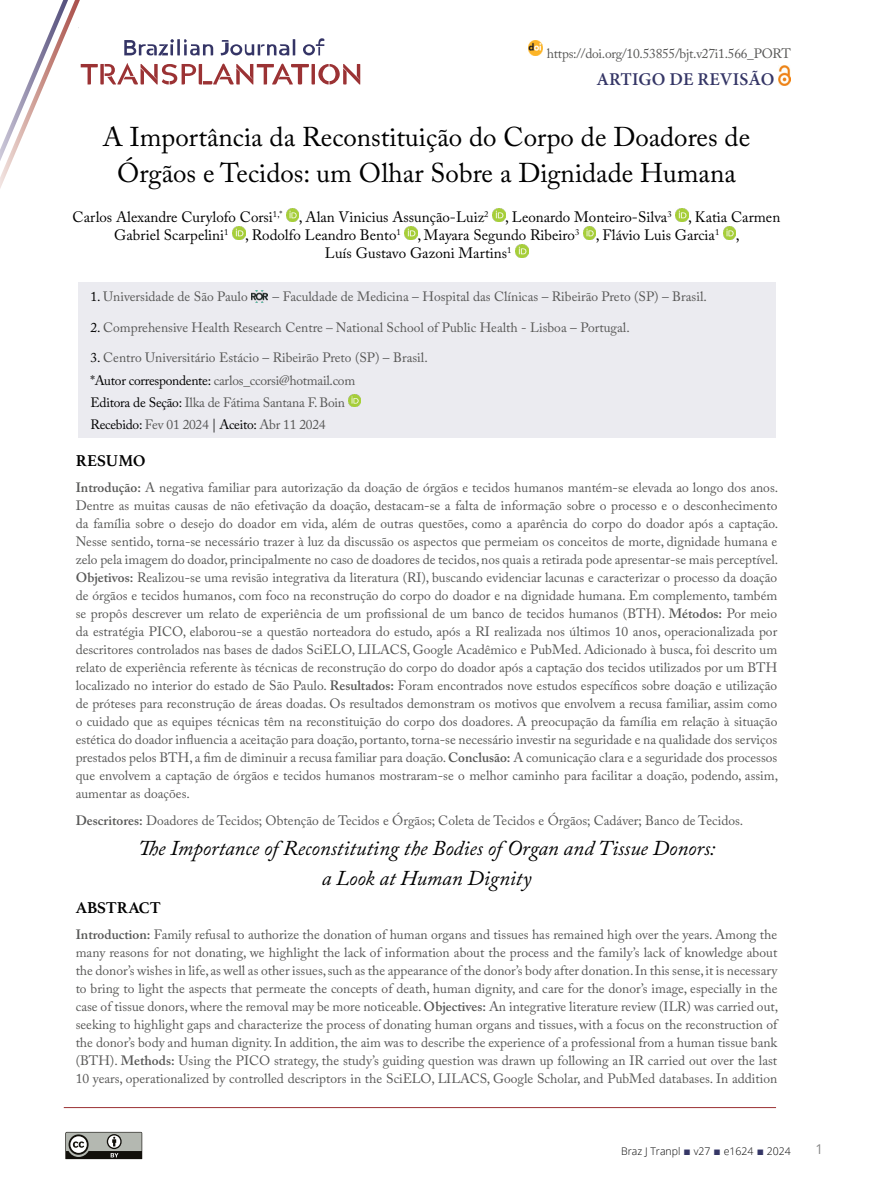
<style>
.page{position:relative;width:893px;height:1191px;background:#fff}
.page>*{position:absolute;margin:0;border:0;box-sizing:border-box;transform-origin:0 0}
.t1{font:27px/36px "Adobe Caslon Pro";color:#000;text-align:center}
.t2{font:italic 21px/30px "Adobe Caslon Pro";color:#000;text-align:center}
.t3{font:600 18px "Minion Pro";letter-spacing:.01em;color:#353666}
.t4{font:700 16.5px "Athelas";color:#000}
.t5{font:15px "Adobe Caslon Pro";color:#000}
.t6{font:13.5px/18px "Adobe Caslon Pro";color:#575756;text-align:justify}
.t7{font:13.5px/22.2px "Adobe Caslon Pro";letter-spacing:-.02em;color:#575756}
.t8{font:13.5px "Open Sans";color:#878787}
.t9{font:300 10.5px "Open Sans";color:#000}
.s1{color:#000}
.s2{font-style:italic}
.s3{font-weight:600}
.s4{font-family:"Times New Roman";font-weight:400;font-size:12px;color:#353666}
</style>
<div class="page">
<svg style="left:492px;top:209px;width:13px;height:13px"></svg>
<svg style="left:675px;top:209px;width:13px;height:13px"></svg>
<svg style="left:405px;top:227px;width:12px;height:13px"></svg>
<svg style="left:583px;top:227px;width:13px;height:13px"></svg>
<svg style="left:723px;top:227px;width:13px;height:13px"></svg>
<svg style="left:515px;top:245px;width:13px;height:13px"></svg>
<div style="left:78px;top:282px;width:697px;height:156px;background:#ebebf0"></div>
<img style="left:251px;top:290px;width:16px;height:12px">
<svg style="left:348px;top:394px;width:13px;height:13px"></svg>
<svg style="left:0;top:0;width:360px;height:240px"></svg>
<img style="left:528px;top:41px;width:15px;height:14px">
<img style="left:778px;top:66px;width:12px;height:19px">
<hr style="left:64px;top:1107px;width:712px;height:1px;background:#9b3134">
<svg style="left:65px;top:1131px;width:78px;height:28px;background:#858681"></svg>
<p class="t7" style="left:547px;top:43px;width:245px">https://doi.org/10.53855/bjt.v27i1.566_PORT</p>
<h3 class="t3" style="left:596px;top:67px;width:180px">ARTIGO DE REVISÃO</h3>
<h1 class="t1" style="left:103px;top:119px;width:649px">A Importância da Reconstituição do Corpo de Doadores de<br>Órgãos e Tecidos: um Olhar Sobre a Dignidade Humana</h1>
<p class="t5" style="left:73px;top:208px;width:709px">Carlos Alexandre Curylofo Corsi<sup>1,*</sup> , Alan Vinicius Assunção-Luiz<sup>2</sup> , Leonardo Monteiro-Silva<sup>3</sup> , Katia Carmen</p>
<p class="t5" style="left:114px;top:226px;width:627px">Gabriel Scarpelini<sup>1</sup> , Rodolfo Leandro Bento<sup>1</sup> , Mayara Segundo Ribeiro<sup>3</sup> , Flávio Luis Garcia<sup>1</sup> ,</p>
<p class="t5" style="left:325px;top:244px;width:188px">Luís Gustavo Gazoni Martins<sup>1</sup></p>
<p class="t6" style="left:91px;top:287px;width:159px"><span class="s1">1.</span> Universidade de São Paulo</p>
<p class="t6" style="left:273px;top:287px;width:436px">– Faculdade de Medicina – Hospital das Clínicas – Ribeirão Preto (SP) – Brasil.</p>
<p class="t6" style="left:91px;top:318px;width:541px"><span class="s1">2.</span> Comprehensive Health Research Centre <span class="s2">–</span> National School of Public Health - Lisboa – Portugal.</p>
<p class="t7" style="left:91px;top:347px;width:339px"><span class="s1">3.</span> Centro Universitário Estácio – Ribeirão Preto (SP) – Brasil. <span class="s1">*Autor correspondente:</span> carlos_ccorsi@hotmail.com<br><span class="s1">Editora de Seção:</span> Ilka de Fátima Santana F. Boin<br><span class="s1">Recebido:</span> Fev 01 2024 <span class="s1">| Aceito:</span> Abr 11 2024</p>
<p class="t4" style="left:76px;top:447px;width:71px">RESUMO</p>
<p class="t6" style="left:76px;top:478px;width:704px"><span class="s3">Introdução:</span> A negativa familiar para autorização da doação de órgãos e tecidos humanos mantém-se elevada ao longo dos anos.<br>Dentre as muitas causas de não efetivação da doação, destacam-se a falta de informação sobre o processo e o desconhecimento da família sobre o desejo do doador em vida, além de outras questões, como a aparência do corpo do doador após a captação.<br>Nesse sentido, torna-se necessário trazer à luz da discussão os aspectos que permeiam os conceitos de morte, dignidade humana e zelo pela imagem do doador, principalmente no caso de doadores de tecidos, nos quais a retirada pode apresentar-se mais perceptível.<br><span class="s3">Objetivos:</span> Realizou-se uma revisão integrativa da literatura (RI), buscando evidenciar lacunas e caracterizar o processo da doação de órgãos e tecidos humanos, com foco na reconstrução do corpo do doador e na dignidade humana. Em complemento, também se propôs descrever um relato de experiência de um profissional de um banco de tecidos humanos (BTH). <span class="s3">Métodos:</span> Por meio da estratégia PICO, elaborou-se a questão norteadora do estudo, após a RI realizada nos últimos 10 anos, operacionalizada por descritores controlados nas bases de dados SciELO, LILACS, Google Acadêmico e PubMed. Adicionado à busca, foi descrito um relato de experiência referente às técnicas de reconstrução do corpo do doador após a captação dos tecidos utilizados por um BTH localizado no interior do estado de São Paulo. <span class="s3">Resultados:</span> Foram encontrados nove estudos específicos sobre doação e utilização de próteses para reconstrução de áreas doadas. Os resultados demonstram os motivos que envolvem a recusa familiar, assim como o cuidado que as equipes técnicas têm na reconstituição do corpo dos doadores. A preocupação da família em relação à situação estética do doador influencia a aceitação para doação, portanto, torna-se necessário investir na seguridade e na qualidade dos serviços prestados pelos BTH, a fim de diminuir a recusa familiar para doação. <span class="s3">Conclusão:</span> A comunicação clara e a seguridade dos processos que envolvem a captação de órgãos e tecidos humanos mostraram-se o melhor caminho para facilitar a doação, podendo, assim, aumentar as doações.</p>
<p class="t6" style="left:76px;top:811px;width:669px"><span class="s3">Descritores:</span> Doadores de Tecidos; Obtenção de Tecidos e Órgãos; Coleta de Tecidos e Órgãos; Cadáver; Banco de Tecidos.</p>
<h2 class="t2" style="left:138px;top:832px;width:579px">The Importance of Reconstituting the Bodies of Organ and Tissue Donors: a Look at Human Dignity</h2>
<p class="t4" style="left:76px;top:894px;width:87px">ABSTRACT</p>
<p class="t6" style="left:76px;top:925px;width:704px"><span class="s3">Introduction:</span> Family refusal to authorize the donation of human organs and tissues has remained high over the years. Among the many reasons for not donating, we highlight the lack of information about the process and the family’s lack of knowledge about the donor’s wishes in life, as well as other issues, such as the appearance of the donor’s body after donation. In this sense, it is necessary to bring to light the aspects that permeate the concepts of death, human dignity, and care for the donor’s image, especially in the case of tissue donors, where the removal may be more noticeable. <span class="s3">Objectives:</span> An integrative literature review (ILR) was carried out, seeking to highlight gaps and characterize the process of donating human organs and tissues, with a focus on the reconstruction of the donor’s body and human dignity. In addition, the aim was to describe the experience of a professional from a human tissue bank (BTH). <span class="s3">Methods:</span> Using the PICO strategy, the study’s guiding question was drawn up following an IR carried out over the last 10 years, operationalized by controlled descriptors in the SciELO, LILACS, Google Scholar, and PubMed databases. In addition</p>
<p class="t9" style="left:621px;top:1144px;width:171px">Braz J Tranpl <span class="s4">■</span> v27 <span class="s4">■</span> e1624 <span class="s4">■</span> 2024</p>
<p class="t8" style="left:816px;top:1139px;width:9px">1</p>
</div>
